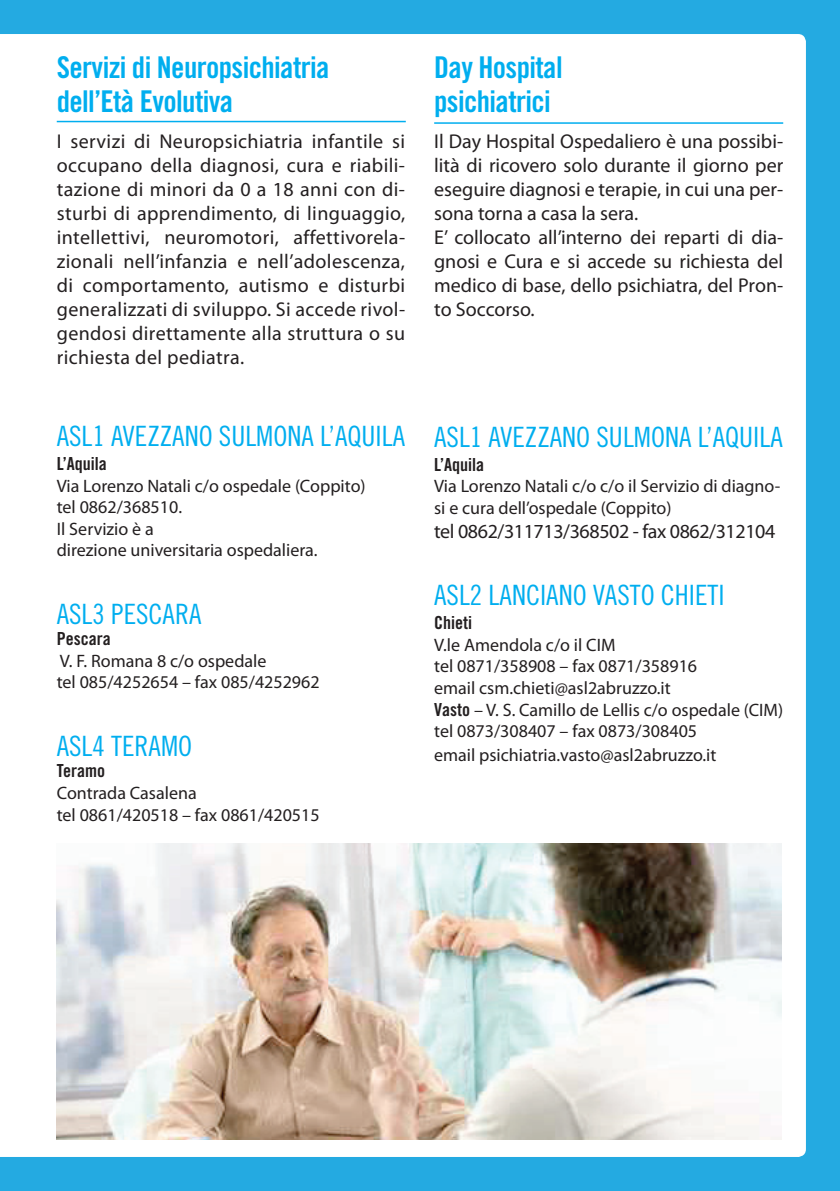
<style>
.page{position:relative;width:840px;height:1191px;background:#fff}
.page>*{position:absolute;margin:0;border:0;box-sizing:border-box;transform-origin:0 0}
.t1{font:30px/34px "Trade Gothic Bold Cond Twenty";letter-spacing:-.02em;color:#00aeef}
.t2{font:28px "Trade Gothic Cond Eighteen";color:#00aeef}
.t3{font:20px/24px "Myriad Pro";color:#231f20;text-align:justify}
.t4{font:20px "Myriad Pro";letter-spacing:-.02em;color:#231f20}
.t5{font:18px/21.6px "Myriad Pro";color:#231f20}
.t6{font:18px "Trade Gothic Bold Cond Twenty";color:#231f20}
.s1{font-family:"Trade Gothic Bold Cond Twenty"}
</style>
<div class="page">
<div style="left:0;top:0;width:839px;height:1191px;background:#24aae1"></div>
<div style="left:0;top:34px;width:805px;height:1123px;background:#fff"></div>
<hr style="left:57px;top:121px;width:348px;height:1px;background:#00aeef">
<hr style="left:434px;top:122px;width:348px;height:2px;background:#00aeef">
<img style="left:57px;top:843px;width:723px;height:297px">
<h1 class="t1" style="left:57px;top:50px;width:274px">Servizi di Neuropsichiatria dell’Età Evolutiva</h1>
<p class="t3" style="left:57px;top:130px;width:350px">I servizi di Neuropsichiatria infantile si occupano della diagnosi, cura e riabili&shy;tazione di minori da 0 a 18 anni con di&shy;sturbi di apprendimento, di linguaggio, intellettivi, neuromotori, affettivorela&shy;zionali nell’infanzia e nell’adolescenza, di comportamento, autismo e disturbi generalizzati di sviluppo. Si accede rivol&shy;gendosi direttamente alla struttura o su richiesta del pediatra.</p>
<h2 class="t2" style="left:57px;top:419px;width:337px">ASL1 AVEZZANO SULMONA L’AQUILA</h2>
<p class="t6" style="left:57px;top:452px;width:51px">L’Aquila</p>
<p class="t5" style="left:57px;top:475px;width:310px">Via Lorenzo Natali c/o ospedale (Coppito) tel 0862/368510.<br>Il Servizio è a<br>direzione universitaria ospedaliera.</p>
<h2 class="t2" style="left:57px;top:597px;width:146px">ASL3 PESCARA</h2>
<p class="t6" style="left:57px;top:628px;width:55px">Pescara</p>
<p class="t5" style="left:57px;top:650px;width:264px">V. F. Romana 8 c/o ospedale<br>tel 085/4252654 – fax 085/4252962</p>
<h2 class="t2" style="left:57px;top:729px;width:137px">ASL4 TERAMO</h2>
<p class="t6" style="left:57px;top:760px;width:50px">Teramo</p>
<p class="t5" style="left:57px;top:782px;width:264px">Contrada Casalena<br>tel 0861/420518 – fax 0861/420515</p>
<h1 class="t1" style="left:434px;top:50px;width:130px">Day Hospital psichiatrici</h1>
<p class="t3" style="left:434px;top:130px;width:350px;text-align:left">Il Day Hospital Ospedaliero è una possibi&shy;lità di ricovero solo durante il giorno per eseguire diagnosi e terapie, in cui una per&shy;sona torna a casa la sera.<br>E’ collocato all’interno dei reparti di dia&shy;gnosi e Cura e si accede su richiesta del medico di base, dello psichiatra, del Pron&shy;to Soccorso.</p>
<h2 class="t2" style="left:434px;top:420px;width:337px">ASL1 AVEZZANO SULMONA L’AQUILA</h2>
<p class="t6" style="left:434px;top:453px;width:51px">L’Aquila</p>
<p class="t5" style="left:434px;top:476px;width:347px">Via Lorenzo Natali c/o c/o il Servizio di diagno&shy;si e cura dell’ospedale (Coppito)</p>
<p class="t4" style="left:434px;top:520px;width:342px">tel 0862/311713/368502 - fax 0862/312104</p>
<h2 class="t2" style="left:434px;top:578px;width:288px">ASL2 LANCIANO VASTO CHIETI</h2>
<p class="t6" style="left:434px;top:612px;width:39px">Chieti</p>
<p class="t5" style="left:434px;top:634px;width:350px">V.le Amendola c/o il CIM<br>tel 0871/358908 – fax 0871/358916<br>email csm.chieti@asl2abruzzo.it<br><span class="s1">Vasto</span> – V. S. Camillo de Lellis c/o ospedale (CIM) tel 0873/308407 – fax 0873/308405</p>
<p class="t5" style="left:434px;top:745px;width:283px">email psichiatria.vasto@asl2abruzzo.it</p>
</div>
